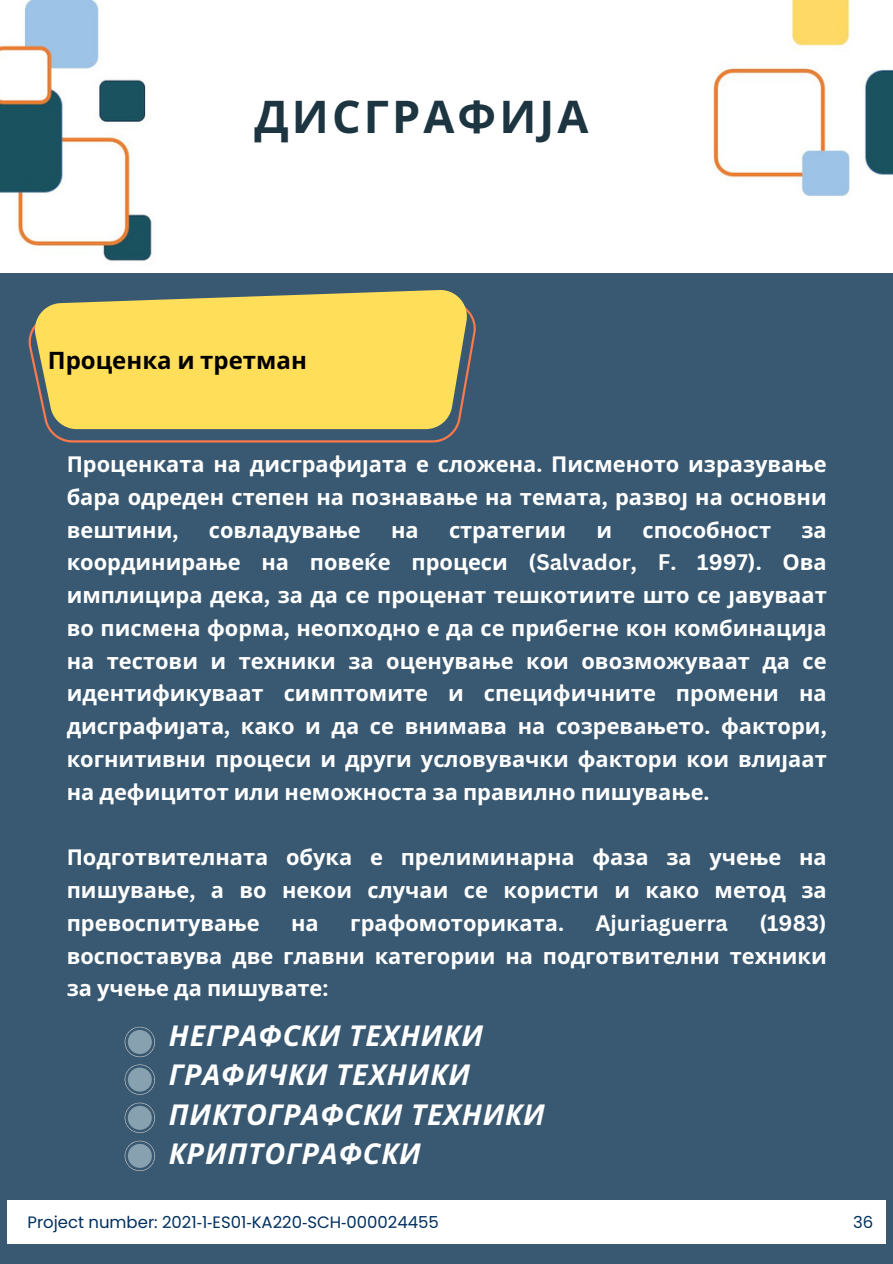
<style>
.page{position:relative;width:893px;height:1264px;background:#fff}
.page>*{position:absolute;margin:0;border:0;box-sizing:border-box;transform-origin:0 0}
.t1{font:700 45px "Noto Sans";letter-spacing:.07em;color:#1d3540}
.t2{font:italic 700 28.65px "Noto Sans";letter-spacing:.03em;color:#fff}
.t3{font:700 24px "Noto Sans";color:#000}
.t4{font:700 21.75px/32.7px "Noto Sans";color:#fff;text-align:justify}
.t5{font:700 21.75px "Canva Sans";color:#fff}
.t6{font:16.5px "Poppins";color:#003060}
.s1{font-family:"Canva Sans"}
.s2{font-family:"Noto Sans"}
</style>
<div class="page">
<div style="left:0;top:0;width:892px;height:1263px;background:#395972"></div>
<div style="left:0;top:0;width:892px;height:273px;background:#fff"></div>
<div style="left:7px;top:1200px;width:879px;height:43px;background:#fff"></div>
<img style="left:713px;top:0;width:179px;height:197px">
<img style="left:0;top:0;width:152px;height:261px">
<svg style="left:29px;top:309px;width:447px;height:133px"></svg>
<svg style="left:35px;top:290px;width:432px;height:139px;background:#eed25b"></svg>
<svg style="left:125px;top:1026px;width:30px;height:31px"></svg>
<svg style="left:125px;top:1064px;width:30px;height:30px"></svg>
<svg style="left:125px;top:1102px;width:30px;height:30px"></svg>
<svg style="left:125px;top:1140px;width:30px;height:31px"></svg>
<p class="t1" style="left:254px;top:85px;width:335px">ДИСГРАФИЈА</p>
<p class="t3" style="left:48px;top:343px;width:260px">Проценка и третман</p>
<p class="t4" style="left:67px;top:447px;width:761px">Проценката на дисграфијата е сложена<span class="s1">.</span> Писменото изразување бара одреден степен на познавање на темата<span class="s1">,</span> развој на основни вештини<span class="s1">,</span></p>
<p class="t4" style="left:209px;top:513px;width:153px">совладување</p>
<p class="t4" style="left:391px;top:513px;width:29px">на</p>
<p class="t4" style="left:449px;top:513px;width:119px">стратегии</p>
<p class="t4" style="left:596px;top:513px;width:17px">и</p>
<p class="t4" style="left:642px;top:513px;width:130px">способност</p>
<p class="t4" style="left:67px;top:513px;width:761px;text-indent:734px">за координирање на повеќе процеси <span class="s1">(Salvador, F. 1997).</span> Ова имплицира дека<span class="s1">,</span> за да се проценат тешкотиите што се јавуваат во писмена форма<span class="s1">,</span> неопходно е да се прибегне кон комбинација на тестови и техники за оценување кои овозможуваат да се идентификуваат симптомите и специфичните промени на дисграфијата<span class="s1">,</span> како и да се внимава на созревањето<span class="s1">.</span> фактори<span class="s1">, </span>когнитивни процеси и други условувачки фактори кои влијаат на дефицитот или неможноста за правилно пишување<span class="s1">.</span></p>
<p class="t4" style="left:67px;top:840px;width:761px">Подготвителната обука е прелиминарна фаза за учење на пишување<span class="s1">,</span> а во некои случаи се користи и како метод за превоспитување</p>
<p class="t4" style="left:291px;top:906px;width:29px">на</p>
<p class="t4" style="left:350px;top:906px;width:215px">графомоториката<span class="s1">.</span></p>
<p class="t5" style="left:595px;top:907px;width:134px">Ajuriaguerra</p>
<p class="t4" style="left:67px;top:906px;width:761px;text-indent:692px"><span class="s1">(1983) </span>воспоставува две главни категории на подготвителни техники за учење да пишувате<span class="s1">:</span></p>
<p class="t2" style="left:169px;top:1015px;width:316px">НЕГРАФСКИ ТЕХНИКИ</p>
<p class="t2" style="left:169px;top:1054px;width:303px">ГРАФИЧКИ ТЕХНИКИ</p>
<p class="t2" style="left:169px;top:1093px;width:377px">ПИКТОГРАФСКИ ТЕХНИКИ</p>
<p class="t2" style="left:169px;top:1133px;width:254px">КРИПТОГРАФСКИ</p>
<p class="t6" style="left:28px;top:1210px;width:413px">Project number: 2021<span class="s2">‐</span>1<span class="s2">‐</span>ES01<span class="s2">‐</span>KA220<span class="s2">‐</span>SCH<span class="s2">‐</span>000024455</p>
<p class="t6" style="left:853px;top:1210px;width:22px">36</p>
</div>
